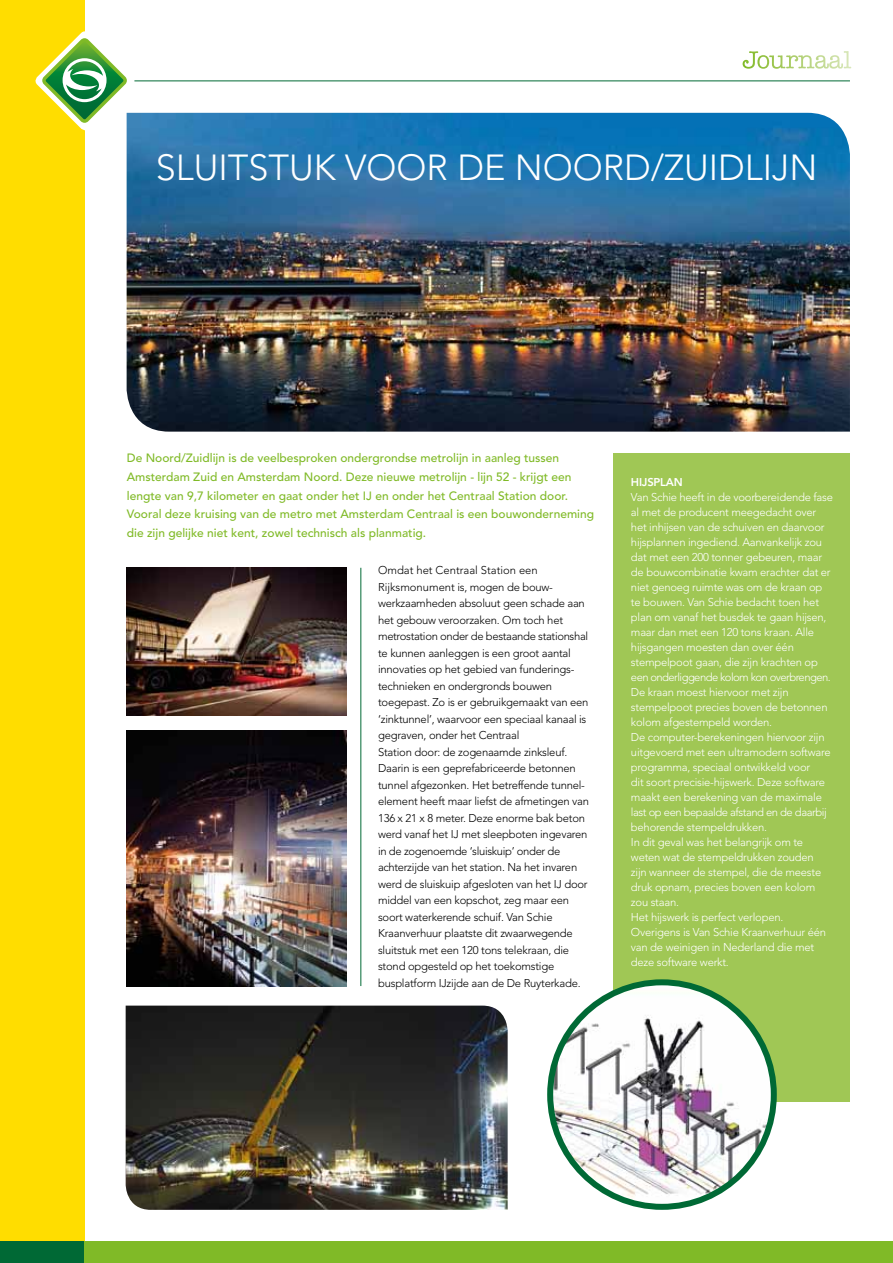
<style>
.page{position:relative;width:893px;height:1263px;background:#fff}
.page>*{position:absolute;margin:0;border:0;box-sizing:border-box;transform-origin:0 0}
.t1{font:300 36px "Avenir";color:#fff}
.t2{font:500 12px/18.8px "Avenir";color:#80ba27}
.t3{font:300 11.25px/15px "Avenir";letter-spacing:-.02em;color:#fff}
.t4{font:300 11.25px/16.5px "Avenir";letter-spacing:-.02em;color:#000}
.t5{font:800 11.25px "Avenir";letter-spacing:-.02em;color:#fff}
</style>
<div class="page">
<div style="left:613px;top:453px;width:237px;height:648px;background:#a0c755"></div>
<div style="left:0;top:0;width:85px;height:1263px;background:#fd0"></div>
<div style="left:0;top:1242px;width:85px;height:21px;background:#006935"></div>
<svg style="left:35px;top:31px;width:102px;height:101px"></svg>
<hr style="left:134px;top:81px;width:716px;height:1px;background:#006935">
<div style="left:85px;top:1242px;width:808px;height:21px;background:#80ba27"></div>
<svg style="left:743px;top:51px;width:108px;height:18px"></svg>
<hr style="left:361px;top:568px;width:1px;height:418px;background:#006935">
<img style="left:127px;top:113px;width:723px;height:319px">
<img style="left:126px;top:1005px;width:382px;height:205px">
<img style="left:127px;top:568px;width:219px;height:147px">
<img style="left:127px;top:730px;width:219px;height:256px">
<img style="left:550px;top:982px;width:224px;height:225px;border-radius:112px">
<div style="left:547px;top:979px;width:230px;height:231px;border:6px solid #006935;border-radius:50%"></div>
<h1 class="t1" style="left:156px;top:147px;width:388px">Sluitstuk voo r de Noo</h1>
<h1 class="t1" style="left:603px;top:147px;width:216px">rd/Zui dlijn</h1>
<p class="t2" style="left:127px;top:449px;width:469px">De Noord/Zuidlijn is de veelbesproken ondergrondse metrolijn in aanleg tussen Amsterdam Zuid en Amsterdam Noord. Deze nieuwe metrolijn - lijn 52 - krijgt een lengte van 9,7 kilometer en gaat onder het IJ en onder het Centraal Station door.<br>Vooral deze kruising van de metro met Amsterdam Centraal is een bouwonderneming die zijn gelijke niet kent, zowel technisch als planmatig.</p>
<p class="t4" style="left:378px;top:562px;width:213px">Omdat het Centraal Station een Rijksmonument is, mogen de bouw&shy;werkzaamheden absoluut geen schade aan het gebouw veroorzaken. Om toch het metrostation onder de bestaande stationshal te kunnen aanleggen is een groot aantal innovaties op het gebied van funderings&shy;technieken en ondergronds bouwen toegepast. Zo is er gebruikgemaakt van een ‘zinktunnel’, waarvoor een speciaal kanaal is gegraven, onder het Centraal<br>Station door: de zogenaamde zinksleuf.<br>Daarin is een geprefabriceerde betonnen tunnel afgezonken. Het betreffende tunnel&shy;element heeft maar liefst de afmetingen van 136 x 21 x 8 meter. Deze enorme bak beton werd vanaf het IJ met sleepboten ingevaren in de zogenoemde ‘sluiskuip’ onder de achterzijde van het station. N a het invaren werd de sluiskuip afgesloten van het IJ door middel van een kopschot, zeg maar een soort waterkerende schuif. Van Schie Kraanverhuur plaatste dit zwaarwegende sluitstuk met een 120 tons telekraan, die stond opgesteld op het toekomstige busplatform IJzijde aan de De Ruyterkade.</p>
<p class="t5" style="left:631px;top:476px;width:51px">H IJSPLAN</p>
<p class="t3" style="left:631px;top:490px;width:203px">Van Schie heeft in de voorbereidende fase al met de producent meegedacht over het inhijsen van de schuiven en daarvoor hijsplannen ingediend. Aanvankelijk zou dat met een 200 tonner gebeuren, maar de bouwcombinatie kwam erachter dat er niet genoeg ruimte was om de kraan op te bouwen. Van Schie bedacht toen het plan om vanaf het busdek te gaan hijsen, maar dan met een 120 tons kraan. Alle hijsgangen moesten dan over één stempelpoot gaan, die zijn krachten op een onderliggende kolom kon overbrengen.<br>De kraan moest hiervoor met zijn stempelpoot precies boven de betonnen kolom afgestempeld worden.<br>De computer-berekeningen hiervoor zijn uitgevoerd met een ultramodern software programma, speciaal ontwikkeld voor<br>dit soort precisie-hijswerk. Deze software maakt een berekening van de maximale last op een bepaalde afstand en de daarbij behorende stempeldrukken.<br>In dit geval was het belangrijk om te weten wat de stempeldrukken zouden<br>zijn wanneer de stempel, die de meeste druk opnam, precies boven een kolom zou staan.<br>H et hijswerk is perfect verlopen.<br>Overigens is Van Schie Kraanverhuur één van de weinigen in Nederland die met deze software werkt.</p>
</div>
